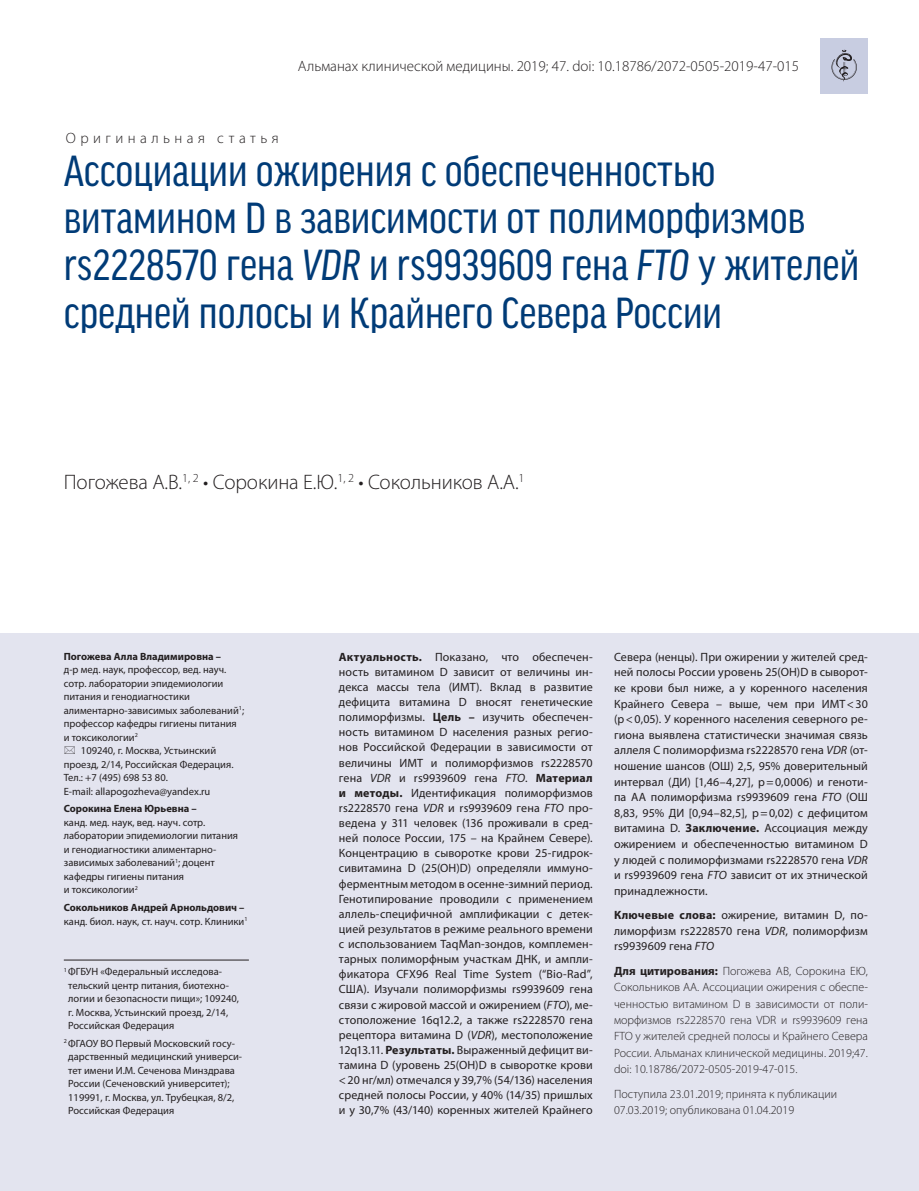
<style>
.page{position:relative;width:919px;height:1191px;background:#fff}
.page>*{position:absolute;margin:0;border:0;box-sizing:border-box;transform-origin:0 0}
.t1{font:condensed 46.5px/47.2px "Good Headline Pro";color:#003b77}
.t2{font:300 21px "Myriad Pro";letter-spacing:-.005em;color:#231f20}
.t3{font:300 15px "Myriad Pro";color:#231f20}
.t4{font:300 15px "Myriad Pro";letter-spacing:.295em;color:#231f20}
.t5{font:12px/15.1px "Myriad Pro";letter-spacing:.01em;color:#231f20;text-align:justify}
.t6{font:300 12px/16.4px "Myriad Pro";color:#231f20;text-align:justify}
.t7{font:10.5px/13.5px "Myriad Pro";color:#231f20}
.t8{font:700 10.5px "Myriad Pro";color:#231f20}
.s1{font-style:italic}
.s2{font-weight:700}
</style>
<div class="page">
<div style="left:0;top:634px;width:918px;height:557px;background:#e3e4ef"></div>
<hr style="left:64px;top:959px;width:185px;height:1px;background:#231f20">
<div style="left:820px;top:38px;width:47px;height:55px;background:#c8cde1"></div>
<svg style="left:831px;top:50px;width:25px;height:32px"></svg>
<p class="t3" style="left:298px;top:57px;width:502px">Альманах клинической медицины. 2019; 47. doi: 10.18786/2072-0505-2019-47-015</p>
<p class="t4" style="left:66px;top:129px;width:214px">Оригинальная статья</p>
<h1 class="t1" style="left:64px;top:147px;width:796px">Ассоциации ожирения с обеспеченностью витамином D в зависимости от полиморфизмов rs2228570 гена <span class="s1">VDR</span> и rs9939609 гена <span class="s1">FTO</span> у жителей средней полосы и Крайнего Севера России</h1>
<h2 class="t2" style="left:64px;top:469px;width:462px">Погожева А.В.<sup>1,</sup> <sup>2</sup> • Сорокина Е.Ю.<sup>1,</sup> <sup>2</sup> • Сокольников А.А.<sup>1</sup></h2>
<p class="t8" style="left:64px;top:649px;width:159px">Погожева Алла Владимировна –</p>
<p class="t7" style="left:64px;top:662px;width:164px">д-р мед. наук, профессор, вед. науч.</p>
<p class="t7" style="left:64px;top:676px;width:161px">сотр. лаборатории эпидемиологии</p>
<p class="t7" style="left:64px;top:689px;width:127px">питания и генодиагностики</p>
<p class="t7" style="left:64px;top:703px;width:182px">алиментарно-зависимых заболеваний<sup>1</sup>;</p>
<p class="t7" style="left:64px;top:716px;width:174px">профессор кафедры гигиены питания</p>
<p class="t7" style="left:64px;top:730px;width:76px">и токсикологии<sup>2</sup></p>
<p class="t7" style="left:81px;top:743px;width:137px">109240, г. Москва, Устьинский</p>
<p class="t7" style="left:64px;top:757px;width:171px">проезд, 2/14, Российская Федерация.</p>
<p class="t7" style="left:64px;top:770px;width:106px">Тел.: +7 (495) 698 53 80.</p>
<p class="t7" style="left:64px;top:784px;width:148px">E-mail: allapogozheva@yandex.ru</p>
<p class="t8" style="left:64px;top:802px;width:134px">Сорокина Елена Юрьевна –</p>
<p class="t7" style="left:64px;top:815px;width:176px">канд. мед. наук, вед. науч. сотр. лаборатории эпидемиологии питания и генодиагностики алиментарно&shy;зависимых заболеваний<sup>1</sup>; доцент кафедры гигиены питания<br>и токсикологии<sup>2</sup></p>
<p class="t7" style="left:64px;top:900px;width:185px"><span class="s2">Сокольников Андрей Арнольдович – </span>канд. биол. наук, ст. науч. сотр. Клиники<sup>1</sup></p>
<p class="t7" style="left:68px;top:964px;width:172px;text-indent:-4px"><sup>1</sup> ФГБУН «Федеральный исследова&shy;тельский центр питания, биотехно&shy;логии и безопасности пищи»; 109240, г. Москва, Устьинский проезд, 2/14,<br>Российская Федерация</p>
<p class="t7" style="left:68px;top:1036px;width:175px;text-indent:-4px"><sup>2</sup> ФГАОУ ВО Первый Московский госу&shy;дарственный медицинский универси&shy;тет имени И.М. Сеченова Минздрава России (Сеченовский университет); 119991, г. Москва, ул. Трубецкая, 8/2, Российская Федерация</p>
<p class="t5" style="left:339px;top:649px;width:255px"><span class="s2">Актуальность.</span> Показано, что обеспечен&shy;ность витамином D зависит от величины ин&shy;декса массы тела (ИМТ). Вклад в развитие дефицита витамина D вносят генетические полиморфизмы. <span class="s2">Цель –</span> изучить обеспечен&shy;ность витамином D населения разных регио&shy;нов Российской Федерации в зависимости от величины ИМТ и полиморфизмов rs2228570 гена <span class="s1">VDR</span> и rs9939609 гена <span class="s1">FTO</span>. <span class="s2">Материал и методы.</span> Идентификация полиморфизмов rs2228570 гена <span class="s1">VDR</span> и rs9939609 гена <span class="s1">FTO</span> про&shy;ведена у 311 человек (136 проживали в сред&shy;ней полосе России, 175 – на Крайнем Севере).<br>Концентрацию в сыворотке крови 25-гидрок&shy;сивитамина D (25(ОН)D) определяли иммуно&shy;ферментным методом в осенне-зимний период.<br>Генотипирование проводили с применением аллель-специфичной амплификации с детек&shy;цией результатов в режиме реального времени с использованием TaqMan-зондов, комплемен&shy;тарных полиморфным участкам ДНК, и ампли&shy;фикатора CFX96 Real Time System (“Bio-Rad”, США). Изучали полиморфизмы rs9939609 гена связи с жировой массой и ожирением (<span class="s1">FTO</span>), ме&shy;стоположение 16q12.2, а также rs2228570 гена рецептора витамина D (<span class="s1">VDR</span>), местоположение 12q13.11. <span class="s2">Результаты.</span> Выраженный дефицит ви&shy;тамина D (уровень 25(ОН)D в сыворотке крови &lt;20 нг/мл) отмечался у 39,7% (54/136) населения средней полосы России, у 40% (14/35) пришлых и у 30,7% (43/140) коренных жителей Крайнего</p>
<p class="t5" style="left:614px;top:648px;width:255px;line-height:15.6px">Севера (ненцы). При ожирении у жителей сред&shy;ней полосы России уровень 25(ОН)D в сыворот&shy;ке крови был ниже, а у коренного населения Крайнего Севера – выше, чем при ИМТ&lt;30 (р&lt;0,05). У коренного населения северного ре&shy;гиона выявлена статистически значимая связь аллеля С полиморфизма rs2228570 гена <span class="s1">VDR</span> (от&shy;ношение шансов (ОШ) 2,5, 95% доверительный интервал (ДИ) [1,46–4,27], p=0,0006) и геноти&shy;па АА полиморфизма rs9939609 гена <span class="s1">FTO</span> (ОШ 8,83, 95% ДИ [0,94–82,5], p=0,02) с дефицитом витамина D. <span class="s2">Заключение.</span> Ассоциация между ожирением и обеспеченностью витамином D у людей с полиморфизмами rs2228570 гена <span class="s1">VDR </span>и rs9939609 гена <span class="s1">FTO</span> зависит от их этнической принадлежности.</p>
<p class="t5" style="left:614px;top:907px;width:255px;line-height:15.6px"><span class="s2">Ключевые слова:</span> ожирение, витамин D, по&shy;лиморфизм rs2228570 гена <span class="s1">VDR</span>, полиморфизм rs9939609 гена <span class="s1">FTO</span></p>
<p class="t6" style="left:614px;top:962px;width:255px"><span class="s2">Для цитирования:</span> Погожева АВ, Сорокина ЕЮ, Сокольников АА. Ассоциации ожирения с обеспе&shy;ченностью витамином D в зависимости от поли&shy;морфизмов rs2228570 гена VDR и rs9939609 гена FTO у жителей средней полосы и Крайнего Севера России. Альманах клинической медицины. 2019;47. doi: 10.18786/2072-0505-2019-47-015.</p>
<p class="t6" style="left:614px;top:1085px;width:224px">Поступила 23.01.2019; принята к публикации<br>07.03.2019; опубликована 01.04.2019</p>
</div>
